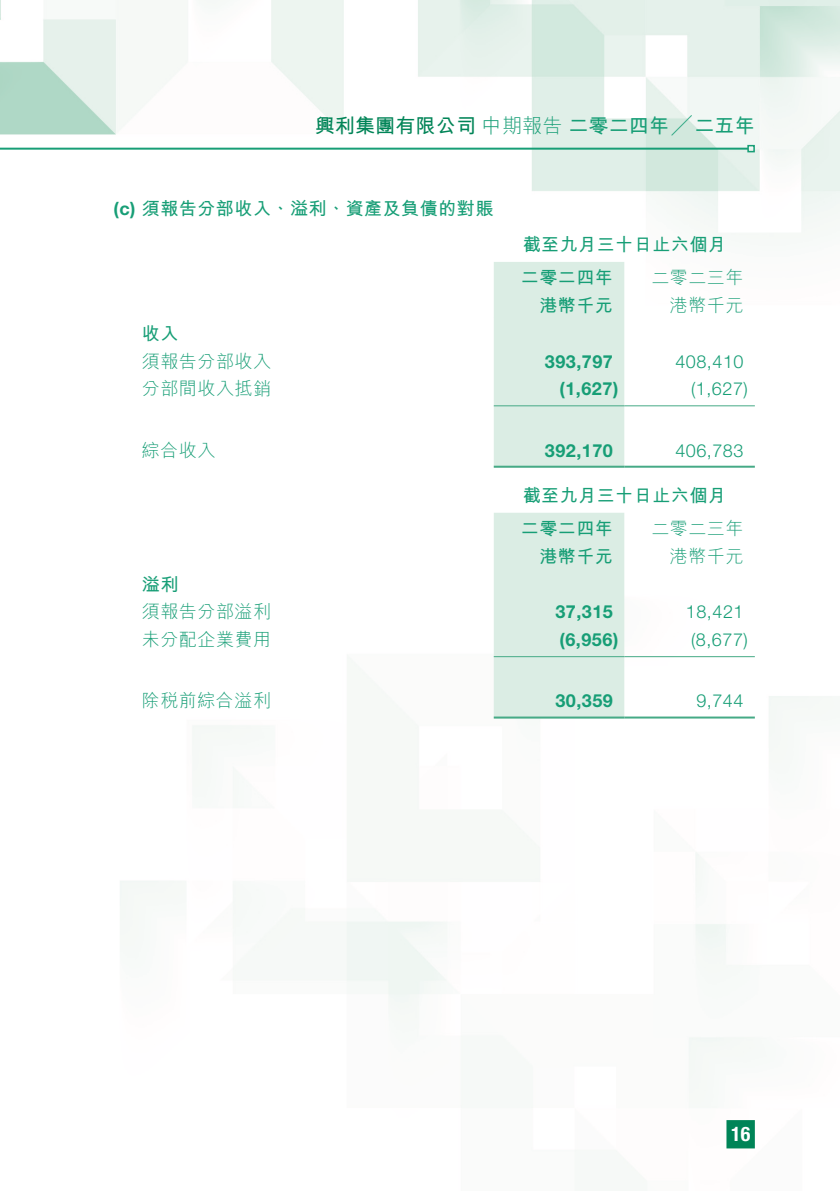
<style>
.page{position:relative;width:840px;height:1191px;background:#fff}
.page>*{position:absolute;margin:0;border:0;box-sizing:border-box;transform-origin:0 0}
.t1{font:700 20px "M Hei HK";letter-spacing:.01em;color:#179e76}
.t2{font:700 condensed 20px "Helvetica Neue LT Std";color:#fff}
.t3{font:700 18px "M Hei HK";letter-spacing:.03em;color:#179e76}
.t4{font:300 18px "M Hei HK";letter-spacing:.03em;color:#179e76}
.t5{font:700 18px "Helvetica Neue LT Std";letter-spacing:.03em;color:#179e76}
.t6{font:300 18px "Helvetica Neue LT Std";letter-spacing:.03em;color:#179e76}
.s1{color:#008457}
.s2{font-weight:300}
.s3{font-family:"Helvetica Neue LT Std"}
</style>
<div class="page">
<img style="left:0;top:0;width:839px;height:1152px">
<hr style="left:0;top:148px;width:747px;height:2px;background:#179e76">
<div style="left:747px;top:145px;width:7px;height:7px;border:2px solid #179e76"></div>
<div style="left:727px;top:1121px;width:26px;height:26px;background:#008457"></div>
<div style="left:726px;top:1120px;width:28px;height:28px;border:2px solid #008457"></div>
<div style="left:493px;top:262px;width:131px;height:204px;background:#dbede4"></div>
<hr style="left:493px;top:405px;width:131px;height:1px;background:#46aa86">
<hr style="left:624px;top:405px;width:130px;height:1px;background:#46aa86">
<hr style="left:493px;top:466px;width:131px;height:2px;background:#46aa86">
<hr style="left:624px;top:466px;width:130px;height:2px;background:#46aa86">
<div style="left:493px;top:513px;width:131px;height:203px;background:#dbede4"></div>
<hr style="left:493px;top:656px;width:131px;height:1px;background:#46aa86">
<hr style="left:624px;top:656px;width:130px;height:1px;background:#46aa86">
<hr style="left:493px;top:716px;width:131px;height:2px;background:#46aa86">
<hr style="left:624px;top:716px;width:130px;height:2px;background:#46aa86">
<p class="t1" style="left:314px;top:111px;width:441px"><span class="s1">興利集團有限公司</span><span class="s2">中期報告</span>二零二四年 ╱二五年</p>
<p class="t3" style="left:113px;top:195px;width:381px"><span class="s3">c( )</span> 須報告分部收入、溢利、資產及負債的對賬</p>
<p class="t3" style="left:142px;top:320px;width:38px">收入</p>
<p class="t4" style="left:142px;top:352px;width:131px">須報告分部收入</p>
<p class="t4" style="left:142px;top:379px;width:131px">分部間收入抵銷</p>
<p class="t4" style="left:142px;top:441px;width:75px">綜合收入</p>
<p class="t3" style="left:142px;top:571px;width:38px">溢利</p>
<p class="t4" style="left:142px;top:602px;width:131px">須報告分部溢利</p>
<p class="t4" style="left:142px;top:630px;width:131px">未分配企業費用</p>
<p class="t4" style="left:142px;top:691px;width:131px">除稅前綜合溢利</p>
<p class="t3" style="left:522px;top:231px;width:205px">截至九月三十日止六個月</p>
<p class="t4" style="left:651px;top:269px;width:94px">二零二三年</p>
<p class="t3" style="left:520px;top:265px;width:94px">二零二四年</p>
<p class="t3" style="left:539px;top:292px;width:75px">港幣千元</p>
<p class="t4" style="left:669px;top:296px;width:75px">港幣千元</p>
<p class="t5" style="left:544px;top:350px;width:70px">393,797</p>
<p class="t6" style="left:675px;top:350px;width:70px">408,410</p>
<p class="t5" style="left:559px;top:377px;width:60px">)1,627(</p>
<p class="t6" style="left:690px;top:378px;width:58px">)1,627(</p>
<p class="t5" style="left:544px;top:439px;width:70px">392,170</p>
<p class="t6" style="left:675px;top:439px;width:70px">406,783</p>
<p class="t3" style="left:522px;top:482px;width:205px">截至九月三十日止六個月</p>
<p class="t4" style="left:651px;top:519px;width:94px">二零二三年</p>
<p class="t3" style="left:520px;top:515px;width:94px">二零二四年</p>
<p class="t3" style="left:539px;top:543px;width:75px">港幣千元</p>
<p class="t4" style="left:669px;top:547px;width:75px">港幣千元</p>
<p class="t5" style="left:555px;top:601px;width:59px">37,315</p>
<p class="t6" style="left:685px;top:601px;width:59px">18,421</p>
<p class="t5" style="left:559px;top:628px;width:60px">)6,956(</p>
<p class="t6" style="left:690px;top:628px;width:58px">)8,677(</p>
<p class="t5" style="left:555px;top:690px;width:59px">30,359</p>
<p class="t6" style="left:696px;top:690px;width:49px">9,744</p>
<p class="t2" style="left:730px;top:1121px;width:21px">16</p>
</div>
